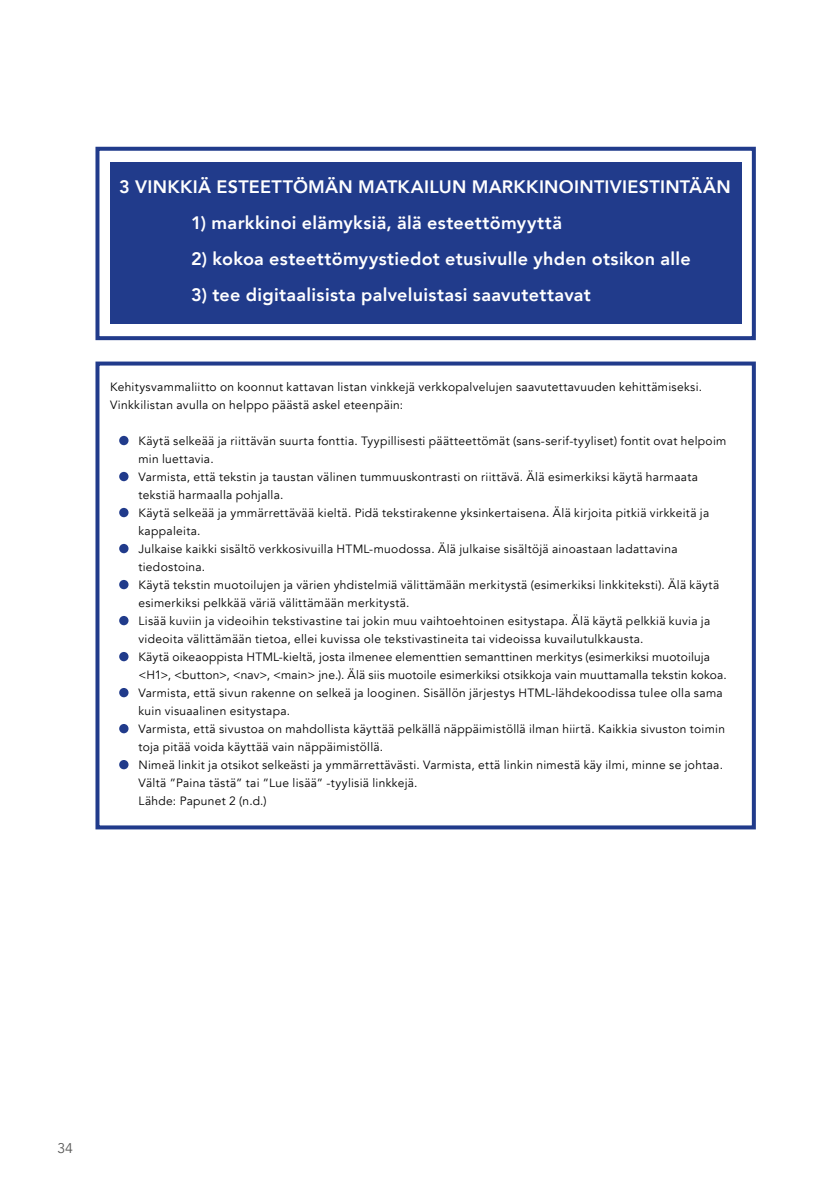
<style>
.page{position:relative;width:840px;height:1191px;background:#fff}
.page>*{position:absolute;margin:0;border:0;box-sizing:border-box;transform-origin:0 0}
.nosto{font:800 18px "Avenir";letter-spacing:.015em;color:#fff}
.t1{font:14px "Avenir";color:#575756}
.boksi{font:12px/18px "Avenir";letter-spacing:.025em;color:#000}
</style>
<div class="page">
<div style="left:110px;top:163px;width:630px;height:161px;background:#213b8b"></div>
<div style="left:95px;top:147px;width:660px;height:193px;border:4px solid #213b8b"></div>
<div style="left:95px;top:361px;width:660px;height:468px;border:4px solid #213b8b"></div>
<div style="left:119px;top:436px;width:9px;height:9px;background:#213b8b;border-radius:50%"></div>
<div style="left:119px;top:472px;width:9px;height:9px;background:#213b8b;border-radius:50%"></div>
<div style="left:119px;top:508px;width:9px;height:9px;background:#213b8b;border-radius:50%"></div>
<div style="left:119px;top:544px;width:9px;height:9px;background:#213b8b;border-radius:50%"></div>
<div style="left:119px;top:580px;width:9px;height:9px;background:#213b8b;border-radius:50%"></div>
<div style="left:119px;top:616px;width:9px;height:9px;background:#213b8b;border-radius:50%"></div>
<div style="left:119px;top:652px;width:9px;height:9px;background:#213b8b;border-radius:50%"></div>
<div style="left:119px;top:688px;width:9px;height:9px;background:#213b8b;border-radius:50%"></div>
<div style="left:119px;top:724px;width:9px;height:9px;background:#213b8b;border-radius:50%"></div>
<div style="left:119px;top:760px;width:9px;height:9px;background:#213b8b;border-radius:50%"></div>
<p class="nosto" style="left:119px;top:173px;width:612px">3 VINKKIÄ ESTEETTÖMÄN MATKAILUN MARKKINOINTIVIESTINTÄÄN</p>
<p class="nosto" style="left:191px;top:209px;width:372px">1) markkinoi elämyksiä, älä esteettömyyttä</p>
<p class="nosto" style="left:191px;top:245px;width:501px">2) kokoa esteettömyystiedot etusivulle yhden otsikon alle</p>
<p class="nosto" style="left:191px;top:281px;width:401px">3) tee digitaalisista palveluistasi saavutettavat</p>
<p class="boksi" style="left:110px;top:378px;width:593px">Kehitysvammaliitto on koonnut kattavan listan vinkkejä verkkopalvelujen saavutettavuuden kehittämiseksi.<br>Vinkkilistan avulla on helppo päästä askel eteenpäin:</p>
<p class="boksi" style="left:138px;top:432px;width:589px">Käytä selkeää ja riittävän suurta fonttia. Tyypillisesti päätteettömät (sans-serif-tyyliset) fontit ovat helpoim min luettavia.</p>
<p class="boksi" style="left:138px;top:468px;width:560px">Varmista, että tekstin ja taustan välinen tummuuskontrasti on riittävä. Älä esimerkiksi käytä harmaata tekstiä harmaalla pohjalla.</p>
<p class="boksi" style="left:138px;top:504px;width:572px">Käytä selkeää ja ymmärrettävää kieltä. Pidä tekstirakenne yksinkertaisena. Älä kirjoita pitkiä virkkeitä ja kappaleita.</p>
<p class="boksi" style="left:138px;top:540px;width:540px">Julkaise kaikki sisältö verkkosivuilla HTML-muodossa. Älä julkaise sisältöjä ainoastaan ladattavina tiedostoina.</p>
<p class="boksi" style="left:138px;top:576px;width:582px">Käytä tekstin muotoilujen ja värien yhdistelmiä välittämään merkitystä (esimerkiksi linkkiteksti). Älä käytä esimerkiksi pelkkää väriä välittämään merkitystä.</p>
<p class="boksi" style="left:138px;top:612px;width:573px">Lisää kuviin ja videoihin tekstivastine tai jokin muu vaihtoehtoinen esitystapa. Älä käytä pelkkiä kuvia ja videoita välittämään tietoa, ellei kuvissa ole tekstivastineita tai videoissa kuvailutulkkausta.</p>
<p class="boksi" style="left:138px;top:648px;width:589px">Käytä oikeaoppista HTML-kieltä, josta ilmenee elementtien semanttinen merkitys (esimerkiksi muotoiluja &lt;H1&gt;, &lt;button&gt;, &lt;nav&gt;, &lt;main&gt; jne.). Älä siis muotoile esimerkiksi otsikkoja vain muuttamalla tekstin kokoa.</p>
<p class="boksi" style="left:138px;top:684px;width:585px">Varmista, että sivun rakenne on selkeä ja looginen. Sisällön järjestys HTML-lähdekoodissa tulee olla sama kuin visuaalinen esitystapa.</p>
<p class="boksi" style="left:138px;top:720px;width:587px">Varmista, että sivustoa on mahdollista käyttää pelkällä näppäimistöllä ilman hiirtä. Kaikkia sivuston toimin toja pitää voida käyttää vain näppäimistöllä.</p>
<p class="boksi" style="left:138px;top:756px;width:585px">Nimeä linkit ja otsikot selkeästi ja ymmärrettävästi. Varmista, että linkin nimestä käy ilmi, minne se johtaa.<br>Vältä ”Paina tästä” tai ”Lue lisää” -tyylisiä linkkejä.</p>
<p class="boksi" style="left:138px;top:792px;width:130px">Lähde: Papunet 2 (n.d.)</p>
<p class="t1" style="left:57px;top:1139px;width:17px">34</p>
</div>
